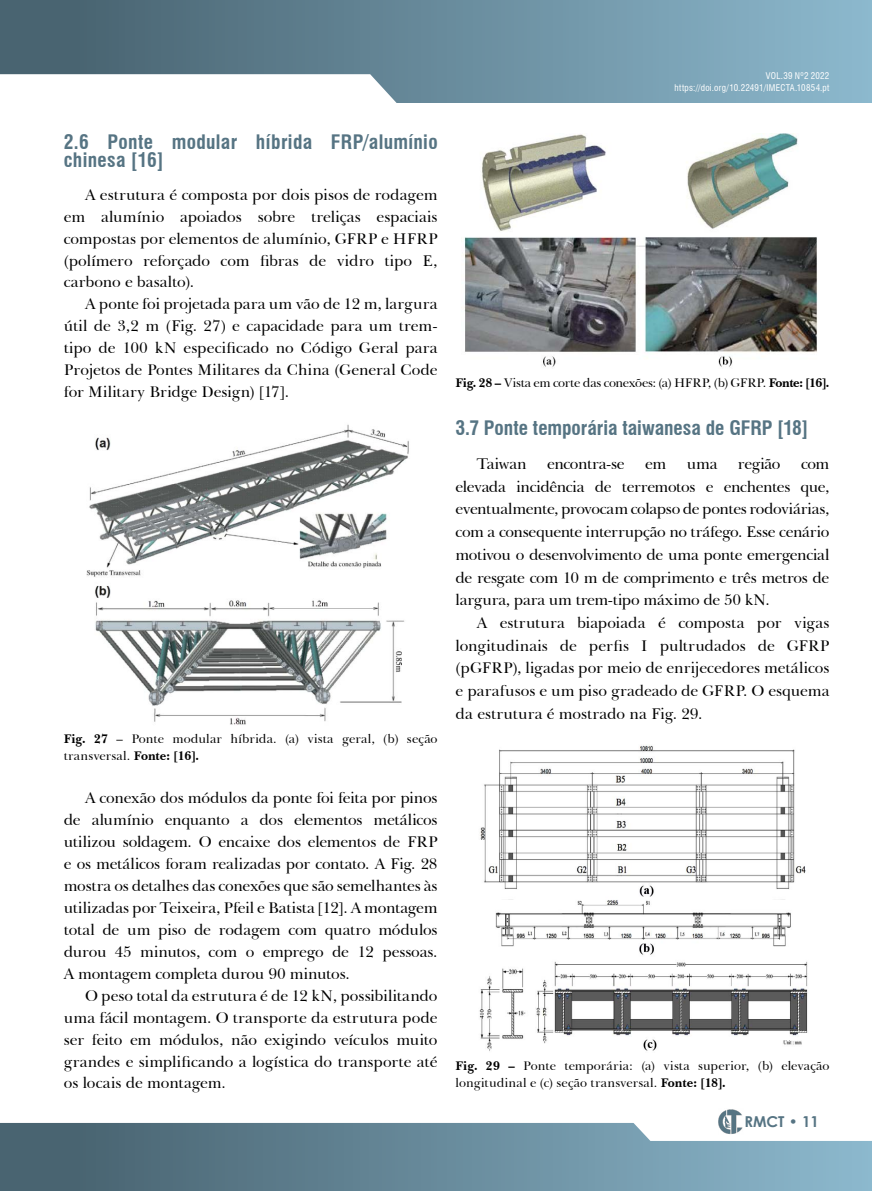
<style>
.page{position:relative;width:872px;height:1191px;background:#fff}
.page>*{position:absolute;margin:0;border:0;box-sizing:border-box;transform-origin:0 0}
.t1{font:700 condensed 19.5px/18.1px "Swiss 721 BT";letter-spacing:.015em;color:#567483}
.t2{font:15.75px/21.9px "Baskerville BT";letter-spacing:-.01em;color:#000;text-align:justify}
.t3{font:15.75px "Baskerville BT";letter-spacing:-.03em;color:#000}
.t4{font:700 15px "Century Gothic";color:#567483}
.t5{font:12.75px/16.6px "Baskerville BT";letter-spacing:.005em;color:#000}
.t6{font:12.75px "Baskerville BT";letter-spacing:-.025em;color:#000}
.t7{font:condensed 9px/12px "Swiss 721 BT";letter-spacing:.03em;color:#fff;text-align:right}
.s1{font-weight:700}
</style>
<div class="page">
<div style="left:0;top:0;width:872px;height:102px;background:linear-gradient(to right,#445d6a,#8cb8cd)"></div>
<hr style="left:0;top:0;width:1px;height:102px;background:#496471">
<svg style="left:0;top:1123px;width:872px;height:68px;background:#658898"></svg>
<svg style="left:629px;top:1123px;width:243px;height:18px"></svg>
<svg style="left:0;top:74px;width:406px;height:29px"></svg>
<img style="left:718px;top:1109px;width:25px;height:25px">
<img style="left:86px;top:424px;width:323px;height:301px">
<img style="left:463px;top:134px;width:355px;height:233px">
<img style="left:479px;top:745px;width:329px;height:306px">
<p class="t1" style="left:64px;top:133px;width:375px">2.6 Ponte modular híbrida FRP/alumínio chinesa [16]</p>
<p class="t2" style="left:64px;top:183px;width:375px;text-indent:21px">A estrutura é composta por dois pisos de rodagem em alumínio apoiados sobre treliças espaciais compostas por elementos de alumínio, GFRP e HFRP (polímero reforçado com fibras de vidro tipo E, carbono e basalto).</p>
<p class="t2" style="left:64px;top:293px;width:375px;text-indent:21px">A ponte foi projetada para um vão de 12 m, largura útil de 3,2 m (Fig. 27) e capacidade para um trem&shy;tipo de 100 kN especificado no Código Geral para Projetos de Pontes Militares da China (General Code for Military Bridge Design) [17].</p>
<p class="t5" style="left:64px;top:730px;width:375px"><span class="s1">Fig. 27</span> – Ponte modular híbrida. (a) vista geral, (b) seção transversal. <span class="s1">Fonte: [16].</span></p>
<p class="t2" style="left:64px;top:786px;width:375px;text-indent:21px">A conexão dos módulos da ponte foi feita por pinos de alumínio enquanto a dos elementos metálicos utilizou soldagem. O encaixe dos elementos de FRP e os metálicos foram realizadas por contato. A Fig. 28 mostra os detalhes das conexões que são semelhantes às utilizadas por Teixeira, Pfeil e Batista [12]. A montagem total de um piso de rodagem com quatro módulos durou 45 minutos, com o emprego de 12 pessoas.<br>A montagem completa durou 90 minutos.</p>
<p class="t2" style="left:64px;top:983px;width:375px;text-indent:21px">O peso total da estrutura é de 12 kN, possibilitando uma fácil montagem. O transporte da estrutura pode ser feito em módulos, não exigindo veículos muito grandes e simplificando a logística do transporte até os locais de montagem.</p>
<p class="t7" style="left:674px;top:70px;width:156px">VOL.39 Nº2 2022 https://doi.org/10.22491/IMECTA.10854.pt</p>
<p class="t6" style="left:455px;top:373px;width:375px"><span class="s1">Fig. 28 –</span> Vista em corte das conexões: (a) HFRP, (b) GFRP. <span class="s1">Fonte: [16].</span></p>
<p class="t1" style="left:455px;top:419px;width:354px">3.7 Ponte temporária taiwanesa de GFRP [18]</p>
<p class="t2" style="left:477px;top:452px;width:51px">Taiwan</p>
<p class="t3" style="left:547px;top:452px;width:79px">encontra-se</p>
<p class="t2" style="left:645px;top:452px;width:23px">em</p>
<p class="t2" style="left:687px;top:452px;width:32px">uma</p>
<p class="t2" style="left:738px;top:452px;width:44px">região</p>
<p class="t2" style="left:455px;top:451px;width:375px;line-height:22.8px;text-indent:345px">com elevada incidência de terremotos e enchentes que, eventualmente, provocam colapso de pontes rodoviárias, com a consequente interrupção no tráfego. Esse cenário motivou o desenvolvimento de uma ponte emergencial de resgate com 10 m de comprimento e três metros de largura, para um trem-tipo máximo de 50 kN.</p>
<p class="t2" style="left:455px;top:611px;width:375px;line-height:22.8px;text-indent:21px">A estrutura biapoiada é composta por vigas longitudinais de perfis I pultrudados de GFRP (pGFRP), ligadas por meio de enrijecedores metálicos e parafusos e um piso gradeado de GFRP. O esquema da estrutura é mostrado na Fig. 29.</p>
<p class="t5" style="left:455px;top:1056px;width:375px;line-height:17.4px"><span class="s1">Fig. 29 –</span> Ponte temporária: (a) vista superior, (b) elevação longitudinal e (c) seção transversal. <span class="s1">Fonte: [18].</span></p>
<p class="t4" style="left:744px;top:1110px;width:76px">RMCT • 11</p>
</div>
